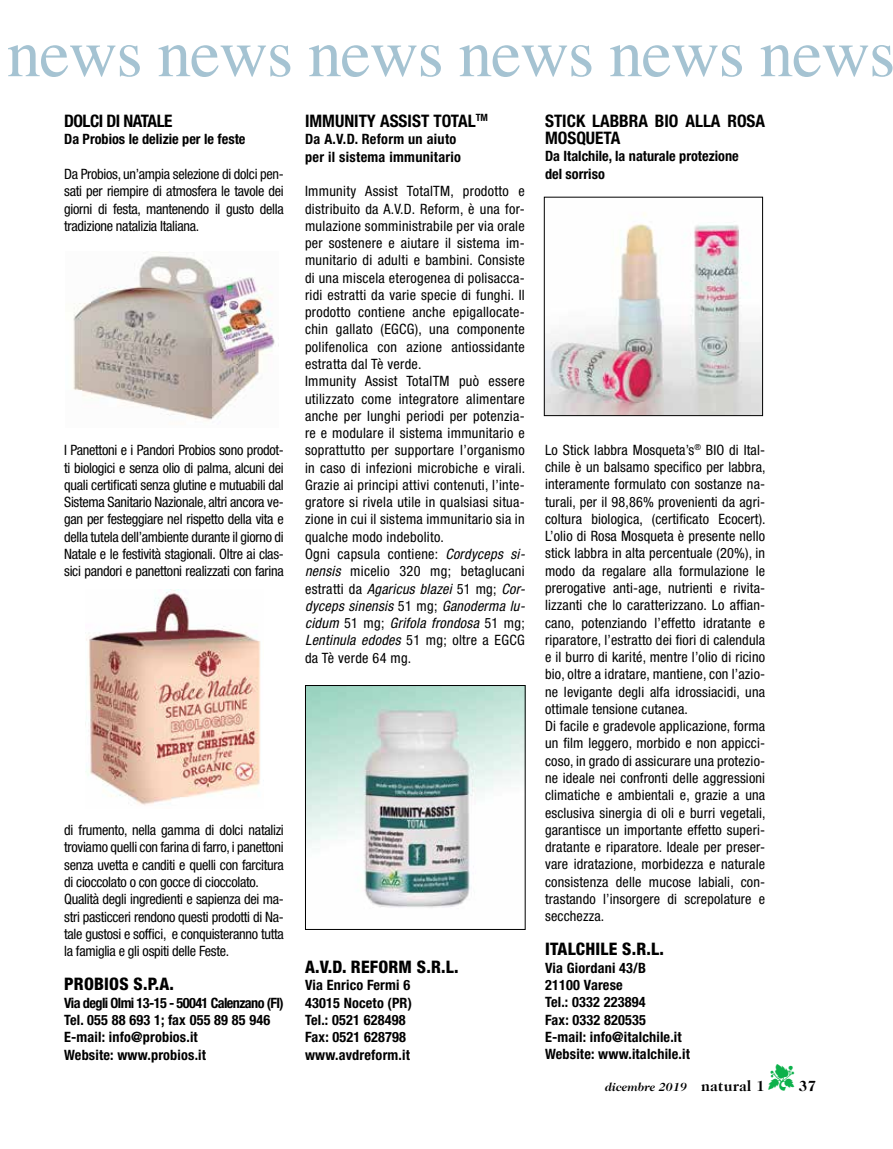
<style>
.page{position:relative;width:893px;height:1149px;background:#fff}
.page>*{position:absolute;margin:0;border:0;box-sizing:border-box;transform-origin:0 0}
.t1{font:67.5px "Times";letter-spacing:-.015em;color:#a5c3d2}
.t2{font:700 condensed 17.25px/17.2px "Helvetica Neue LT Std";color:#000}
.t3{font:800 condensed 17.25px "Helvetica Neue LT Std";letter-spacing:.01em;color:#000}
.t4{font:700 condensed 17.25px "Helvetica Neue LT Std";letter-spacing:-.03em;color:#000}
.t5{font:700 15px "Caslon 224 IT Cby BT";color:#000}
.t6{font:condensed 14.25px/17.2px "Helvetica Neue LT Std";letter-spacing:.01em;color:#000}
.t7{font:700 condensed 14.25px/17.2px "Helvetica Neue LT Std";letter-spacing:.01em;color:#000}
.t8{font:condensed 14.25px/17.2px "Helvetica Neue LT Std";letter-spacing:-.02em;color:#000}
.t9{font:italic 700 12px "Caslon 224 IT Cby BT";color:#000}
.s1{font-style:italic}
.s2{color:#0db14b}
.s3{font-style:normal;font-size:15px}
</style>
<div class="page">
<img style="left:546px;top:213px;width:215px;height:201px">
<div style="left:544px;top:197px;width:219px;height:219px;border:1px solid #000"></div>
<img style="left:73px;top:252px;width:206px;height:169px">
<img style="left:307px;top:687px;width:217px;height:221px">
<div style="left:305px;top:685px;width:221px;height:244px;border:1px solid #000"></div>
<img style="left:85px;top:589px;width:176px;height:216px">
<h1 class="t1" style="left:7px;top:-10px;width:890px">news news news news news news</h1>
<p class="t2" style="left:545px;top:112px;width:222px">STICK LABBRA BIO ALLA ROSA<br>MOSQUETA</p>
<p class="t7" style="left:545px;top:147px;width:195px">Da Italchile, la naturale protezione del sorriso</p>
<p class="t2" style="left:305px;top:112px;width:184px">IMMUNITY ASSIST TOTAL<sup>TM</sup></p>
<p class="t7" style="left:305px;top:130px;width:158px">Da A.V.D. Reform un aiuto per il sistema immunitario</p>
<p class="t6" style="left:305px;top:182px;width:222px">Immunity Assist TotalTM, prodotto e distribuito da A.V.D. Reform, è una for&shy;mulazione somministrabile per via orale per sostenere e aiutare il sistema im&shy;munitario di adulti e bambini. Consiste di una miscela eterogenea di polisacca&shy;ridi estratti da varie specie di funghi. Il prodotto contiene anche epigallocate&shy;chin gallato (EGCG), una componente polifenolica con azione antiossidante estratta dal Tè verde.<br>Immunity Assist TotalTM può essere utilizzato come integratore alimentare anche per lunghi periodi per potenzia&shy;re e modulare il sistema immunitario e soprattutto per supportare l’organismo in caso di infezioni microbiche e virali.<br>Grazie ai principi attivi contenuti, l’inte&shy;gratore si rivela utile in qualsiasi situa&shy;zione in cui il sistema immunitario sia in qualche modo indebolito.<br>Ogni capsula contiene: <span class="s1">Cordyceps si&shy;nensis</span> micelio 320 mg; betaglucani estratti da <span class="s1">Agaricus blazei</span> 51 mg; <span class="s1">Cor&shy;dyceps sinensis</span> 51 mg; <span class="s1">Ganoderma lu&shy;cidum</span> 51 mg; <span class="s1">Grifola frondosa</span> 51 mg; <span class="s1">Lentinula edodes</span> 51 mg; oltre a EGCG da Tè verde 64 mg.</p>
<p class="t4" style="left:64px;top:111px;width:110px">DOLCI DI NATALE</p>
<p class="t7" style="left:64px;top:130px;width:183px">Da Probios le delizie per le feste</p>
<p class="t6" style="left:64px;top:165px;width:221px;text-align:justify">Da Probios, un’ampia selezione di dolci pen&shy;sati per riempire di atmosfera le tavole dei giorni di festa, mantenendo il gusto della tradizione natalizia Italiana.</p>
<p class="t6" style="left:545px;top:441px;width:222px">Lo Stick labbra Mosqueta’s<sup>®</sup> BIO di Ital&shy;chile è un balsamo specifico per labbra, interamente formulato con sostanze na&shy;turali, per il 98,86% provenienti da agri&shy;coltura biologica, (certificato Ecocert).<br>L’olio di Rosa Mosqueta è presente nello stick labbra in alta percentuale (20%), in modo da regalare alla formulazione le prerogative anti-age, nutrienti e rivita&shy;lizzanti che lo caratterizzano. Lo affian&shy;cano, potenziando l’effetto idratante e riparatore, l’estratto dei fiori di calendula e il burro di karité, mentre l’olio di ricino bio, oltre a idratare, mantiene, con l’azio&shy;ne levigante degli alfa idrossiacidi, una ottimale tensione cutanea.<br>Di facile e gradevole applicazione, forma un film leggero, morbido e non appicci&shy;coso, in grado di assicurare una protezio&shy;ne ideale nei confronti delle aggressioni climatiche e ambientali e, grazie a una esclusiva sinergia di oli e burri vegetali, garantisce un importante effetto superi&shy;dratante e riparatore. Ideale per preser&shy;vare idratazione, morbidezza e naturale consistenza delle mucose labiali, con&shy;trastando l’insorgere di screpolature e secchezza.</p>
<p class="t3" style="left:545px;top:938px;width:120px">ITALCHILE S.R.L.</p>
<p class="t7" style="left:545px;top:958px;width:146px">Via Giordani 43/B<br>21100 Varese<br>Tel.: 0332 223894<br>Fax: 0332 820535<br>E-mail: info@italchile.it<br>Website: www.italchile.it</p>
<p class="t6" style="left:64px;top:441px;width:221px;text-align:justify">I Panettoni e i Pandori Probios sono prodot&shy;ti biologici e senza olio di palma, alcuni dei quali certificati senza glutine e mutuabili dal Sistema Sanitario Nazionale, altri ancora ve&shy;gan per festeggiare nel rispetto della vita e della tutela dell’ambiente durante il giorno di Natale e le festività stagionali. Oltre ai clas&shy;sici pandori e panettoni realizzati con farina</p>
<p class="t8" style="left:64px;top:821px;width:221px">di frumento, nella gamma di dolci natalizi troviamo quelli con farina di farro, i panettoni senza uvetta e canditi e quelli con farcitura di cioccolato o con gocce di cioccolato.<br>Qualità degli ingredienti e sapienza dei ma&shy;stri pasticceri rendono questi prodotti di Na&shy;tale gustosi e soffici, e conquisteranno tutta la famiglia e gli ospiti delle Feste.</p>
<p class="t3" style="left:64px;top:973px;width:111px">PROBIOS S.P.A.</p>
<p class="t7" style="left:64px;top:993px;width:221px">Via degli Olmi 13-15 - 50041 Calenzano (FI)<br>Tel. 055 88 693 1; fax 055 89 85 946<br>E-mail: info@probios.it<br>Website: www.probios.it</p>
<p class="t3" style="left:305px;top:956px;width:85px">A.V.D. REFORM</p>
<p class="t3" style="left:417px;top:956px;width:43px">S.R.L.</p>
<p class="t7" style="left:305px;top:976px;width:108px">Via Enrico Fermi 6<br>43015 Noceto (PR)<br>Tel.: 0521 628498<br>Fax: 0521 628798 www.avdreform.it</p>
<p class="t5" style="left:768px;top:1076px;width:49px"><span class="s2">▼</span> 37</p>
<p class="t9" style="left:605px;top:1079px;width:161px">dicembre 2019 <span class="s3">natural 1</span></p>
</div>
